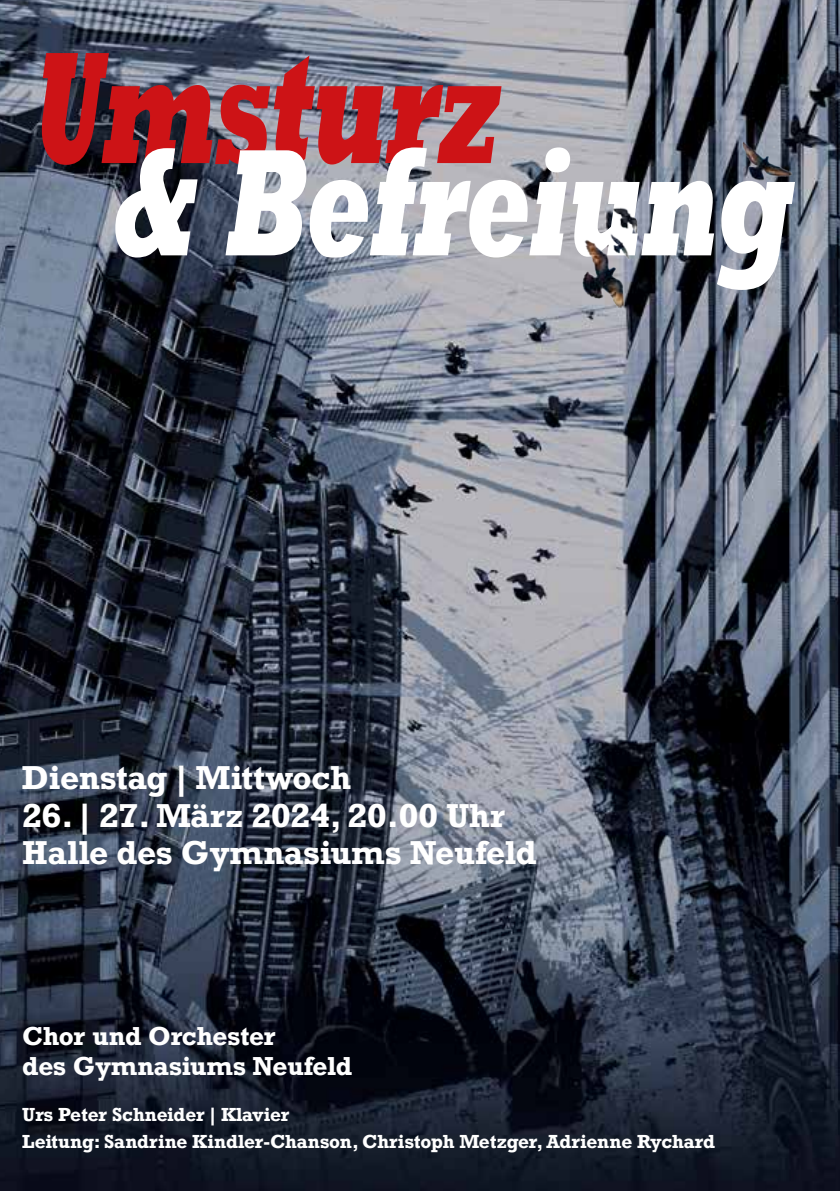
<style>
.page{position:relative;width:840px;height:1191px;background:#fff}
.page>*{position:absolute;margin:0;border:0;box-sizing:border-box;transform-origin:0 0}
.t1{font:700 31.2px/37.4px "Rockwell";color:#fff}
.t2{font:700 24.4px/29.4px "Rockwell";color:#fff}
.t3{font:700 17.8px/26.6px "Rockwell";letter-spacing:-.01em;color:#fff}
</style>
<div class="page">
<img style="left:0;top:0;width:839px;height:1191px">
<svg style="left:42px;top:53px;width:459px;height:112px"></svg>
<svg style="left:115px;top:147px;width:351px;height:143px"></svg>
<img style="left:466px;top:88px;width:373px;height:293px">
<h1 class="t1" style="left:22px;top:759px;width:515px">Dienstag|Mittwoch<br>26.|27. März 2024, 20.00 Uhr<br>Halle des Gymnasiums Neufeld</h1>
<h2 class="t2" style="left:22px;top:1021px;width:331px">Chor und Orchester<br>des Gymnasiums Neufeld</h2>
<p class="t3" style="left:22px;top:1100px;width:694px">Urs Peter Schneider|Klavier<br>Leitung: Sandrine Kindler-Chanson, Christoph Metzger, Adrienne Rychard</p>
</div>
